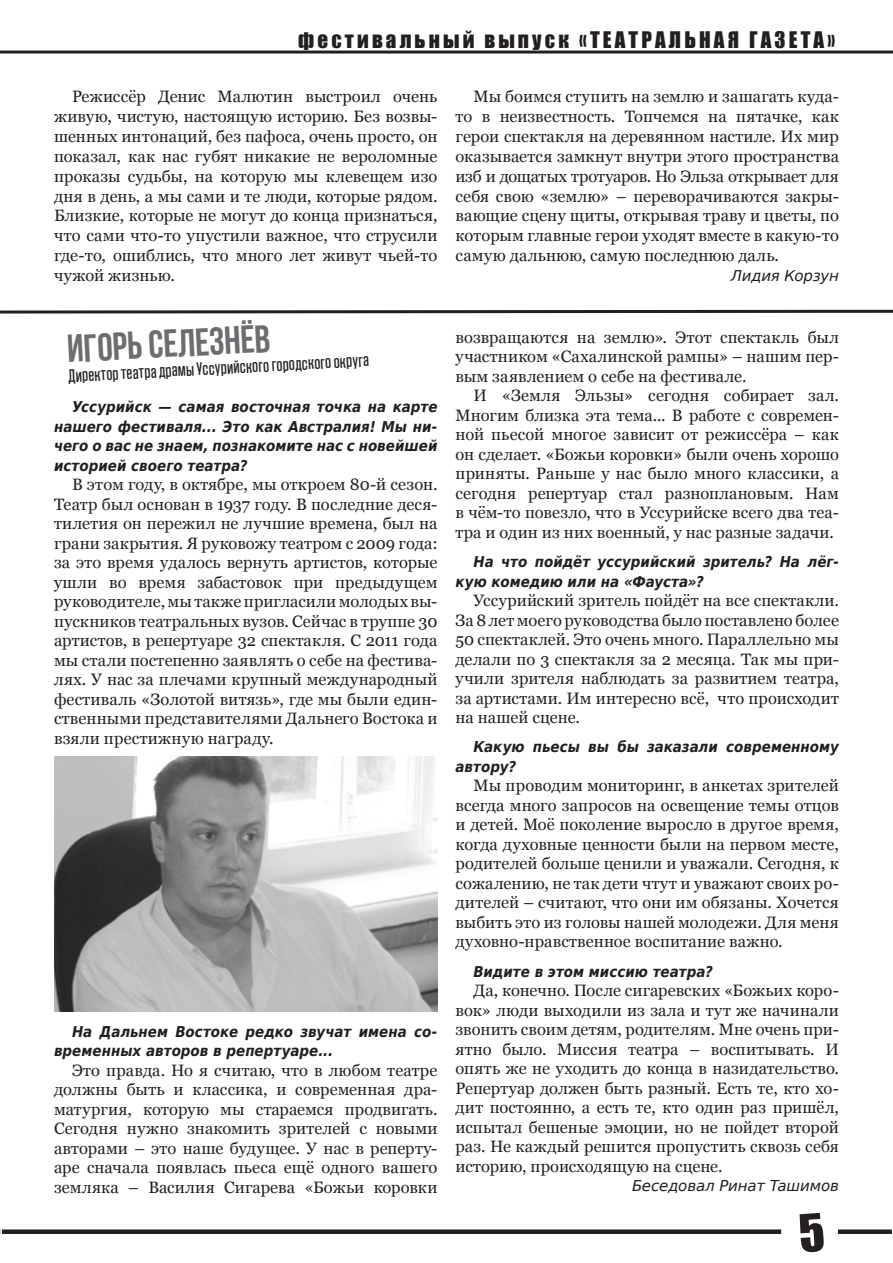
<style>
.page{position:relative;width:893px;height:1263px;background:#fff}
.page>*{position:absolute;margin:0;border:0;box-sizing:border-box;transform-origin:0 0}
.t1{font:700 39px "Bebas Neue";color:#6c6d70}
.t2{font:21px "Impact";letter-spacing:.15em;color:#231f20}
.t3{font:500 18px "Rain Tungsten";color:#231f20}
.t4{font:16.5px/19.5px "Georgia";letter-spacing:.01em;color:#231f20;text-align:justify}
.t5{font:italic 700 15px/19.5px "DejaVu Sans Condensed";color:#231f20}
.t6{font:italic 15px "DejaVu Sans";letter-spacing:-.015em;color:#231f20}
</style>
<div class="page">
<div style="left:838px;top:1229px;width:54px;height:5px;background:#231f20"></div>
<div style="left:2px;top:1229px;width:779px;height:5px;background:#231f20"></div>
<hr style="left:0;top:51px;width:893px;height:3px;background:#231f20">
<svg style="left:0;top:309px;width:893px;height:5px"></svg>
<img style="left:54px;top:756px;width:383px;height:255px">
<p class="t2" style="left:298px;top:24px;width:539px">фестивальный выпуск «ТЕАТРАЛЬНАЯ ГАЗЕТА»</p>
<p class="t4" style="left:54px;top:87px;width:385px;text-indent:18px">Режиссёр Денис Малютин выстроил очень живую, чистую, настоящую историю. Без возвы&shy;шенных интонаций, без пафоса, очень просто, он показал, как нас губят никакие не вероломные проказы судьбы, на которую мы клевещем изо дня в день, а мы сами и те люди, которые рядом.<br>Близкие, которые не могут до конца признаться, что сами что-то упустили важное, что струсили где-то, ошиблись, что много лет живут чьей-то чужой жизнью.</p>
<p class="t4" style="left:455px;top:87px;width:385px;text-indent:18px">Мы боимся ступить на землю и зашагать куда&shy;то в неизвестность. Топчемся на пятачке, как герои спектакля на деревянном настиле. Их мир оказывается замкнут внутри этого пространства изб и дощатых тротуаров. Но Эльза открывает для себя свою «землю» – переворачиваются закры&shy;вающие сцену щиты, открывая траву и цветы, по которым главные герои уходят вместе в какую-то самую дальнюю, самую последнюю даль.</p>
<p class="t6" style="left:731px;top:265px;width:110px">Лидия Корзун</p>
<h1 class="t1" style="left:66px;top:328px;width:205px;rotate:-3deg">Игорь Селезнёв</h1>
<p class="t3" style="left:68px;top:366px;width:302px;rotate:-3deg">Директор театра драмы Уссурийского городского округа</p>
<p class="t5" style="left:54px;top:397px;width:385px;text-align:justify;text-indent:18px">Уссурийск — самая восточная точка на карте нашего фестиваля... Это как Австралия! Мы ни&shy;чего о вас не знаем, познакомите нас с новейшей историей своего театра?</p>
<p class="t4" style="left:54px;top:475px;width:385px;text-indent:18px">В этом году, в октябре, мы откроем 80-й сезон.<br>Театр был основан в 1937 году. В последние деся&shy;тилетия он пережил не лучшие времена, был на грани закрытия. Я руковожу театром с 2009 года: за это время удалось вернуть артистов, которые ушли во время забастовок при предыдущем руководителе, мы также пригласили молодых вы&shy;пускников театральных вузов. Сейчас в труппе 30 артистов, в репертуаре 32 спектакля. С 2011 года мы стали постепенно заявлять о себе на фестива&shy;лях. У нас за плечами крупный международный фестиваль «Золотой витязь», где мы были един&shy;ственными представителями Дальнего Востока и взяли престижную награду.</p>
<p class="t5" style="left:54px;top:1021px;width:385px;text-indent:18px">На Дальнем Востоке редко звучат имена со&shy;временных авторов в репертуаре...</p>
<p class="t4" style="left:54px;top:1060px;width:385px;text-indent:18px">Это правда. Но я считаю, что в любом театре должны быть и классика, и современная дра&shy;матургия, которую мы стараемся продвигать.<br>Сегодня нужно знакомить зрителей с новыми авторами – это наше будущее. У нас в реперту&shy;аре сначала появлась пьеса ещё одного вашего земляка – Василия Сигарева «Божьи коровки</p>
<p class="t4" style="left:455px;top:328px;width:385px">возвращаются на землю». Этот спектакль был участником «Сахалинской рампы» – нашим пер&shy;вым заявлением о себе на фестивале.</p>
<p class="t4" style="left:455px;top:386px;width:385px;text-indent:18px">И «Земля Эльзы» сегодня собирает зал.<br>Многим близка эта тема... В работе с современ&shy;ной пьесой многое зависит от режиссёра – как он сделает. «Божьи коровки» были очень хорошо приняты. Раньше у нас было много классики, а сегодня репертуар стал разноплановым. Нам в чём-то повезло, что в Уссурийске всего два теа&shy;тра и один из них военный, у нас разные задачи.</p>
<p class="t5" style="left:455px;top:552px;width:385px;text-indent:18px">На что пойдёт уссурийский зритель? На лёг&shy;кую комедию или на «Фауста»?</p>
<p class="t4" style="left:455px;top:591px;width:385px;text-indent:18px">Уссурийский зритель пойдёт на все спектакли.<br>За 8 лет моего руководства было поставлено более 50 спектаклей. Это очень много. Параллельно мы делали по 3 спектакля за 2 месяца. Так мы при&shy;учили зрителя наблюдать за развитием театра, за артистами. Им интересно всё, что происходит на нашей сцене.</p>
<p class="t5" style="left:455px;top:737px;width:385px;text-indent:18px">Какую пьесы вы бы заказали современному автору?</p>
<p class="t4" style="left:455px;top:776px;width:385px;text-indent:18px">Мы проводим мониторинг, в анкетах зрителей всегда много запросов на освещение темы отцов и детей. Моё поколение выросло в другое время, когда духовные ценности были на первом месте, родителей больше ценили и уважали. Сегодня, к сожалению, не так дети чтут и уважают своих ро&shy;дителей – считают, что они им обязаны. Хочется выбить это из головы нашей молодежи. Для меня духовно-нравственное воспитание важно.</p>
<p class="t5" style="left:473px;top:961px;width:241px">Видите в этом миссию театра?</p>
<p class="t4" style="left:455px;top:981px;width:385px;text-indent:18px">Да, конечно. После сигаревских «Божьих коро&shy;вок» люди выходили из зала и тут же начинали звонить своим детям, родителям. Мне очень при&shy;ятно было. Миссия театра – воспитывать. И опять же не уходить до конца в назидательство.<br>Репертуар должен быть разный. Есть те, кто хо&shy;дит постоянно, а есть те, кто один раз пришёл, испытал бешеные эмоции, но не пойдет второй раз. Не каждый решится пропустить сквозь себя историю, происходящую на сцене.</p>
<p class="t6" style="left:632px;top:1175px;width:208px">Беседовал Ринат Ташимов</p>
</div>
